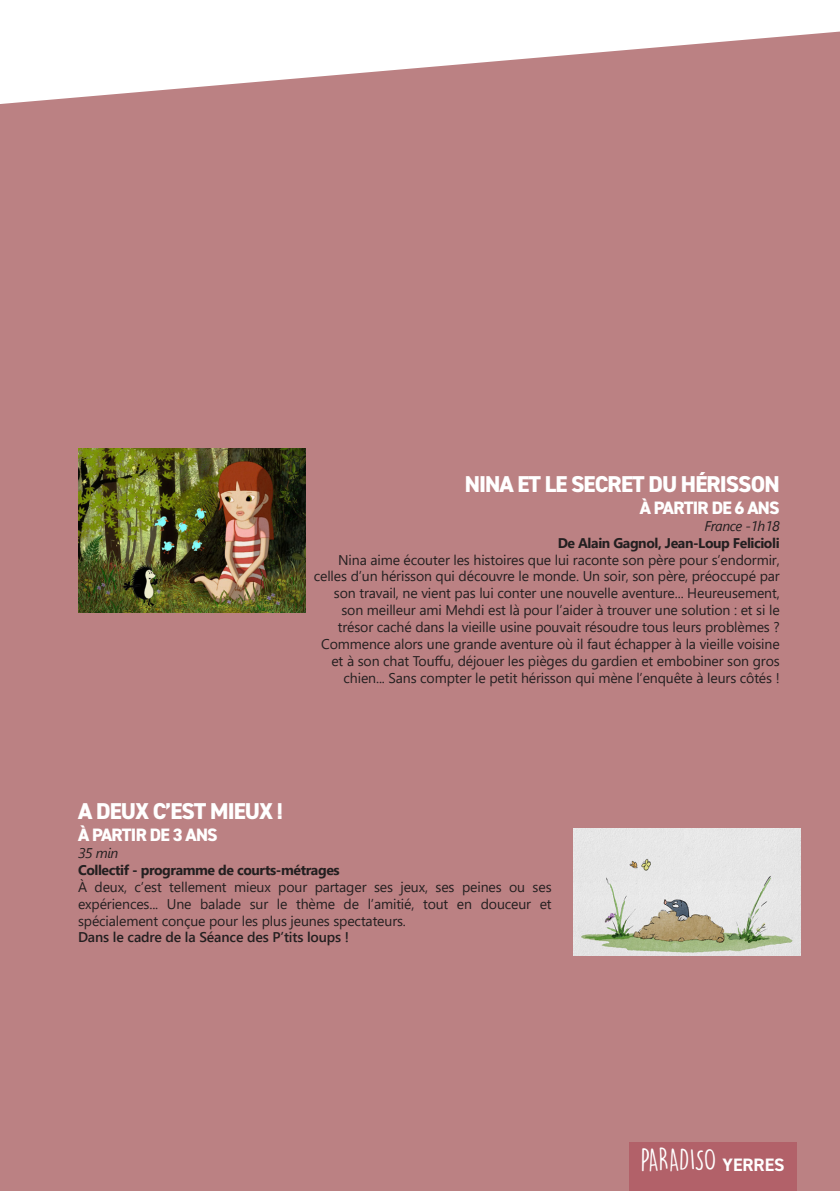
<style>
.page{position:relative;width:840px;height:1191px;background:#fff}
.page>*{position:absolute;margin:0;border:0;box-sizing:border-box;transform-origin:0 0}
.t1{font:28px "DK Lemon Yellow Sun";letter-spacing:-.025em;color:#fff}
.t2{font:800 23px "DIN2014";letter-spacing:-.04em;color:#fff}
.t3{font:800 18px "DIN2014";letter-spacing:-.04em;color:#fff}
.t4{font:14px/16.8px "Segoe UI";letter-spacing:-.01em;color:#231f20;text-align:justify}
.t5{font:700 14px "Segoe UI";letter-spacing:-.03em;color:#231f20}
.t6{font:600 14px "Segoe UI";letter-spacing:-.01em;color:#231f20}
.t7{font:italic 14px "Segoe UI";letter-spacing:-.03em;color:#231f20}
.s1{font-family:"DIN2014";font-weight:700;font-size:18px}
</style>
<div class="page">
<div style="left:0;top:32px;width:839px;height:1159px;background:#bb8183"></div>
<div style="left:629px;top:1142px;width:167px;height:49px;background:#b26169"></div>
<img style="left:573px;top:828px;width:226px;height:127px">
<img style="left:78px;top:448px;width:227px;height:164px">
<p class="t2" style="left:464px;top:468px;width:316px">NINA ET LE SECRET DU HÉRISSON</p>
<p class="t3" style="left:639px;top:496px;width:141px">À PARTIR DE 6 ANS</p>
<p class="t7" style="left:704px;top:513px;width:77px">France -1h18</p>
<p class="t5" style="left:557px;top:529px;width:223px">De Alain Gagnol, Jean-Loup Felicioli</p>
<p class="t4" style="left:313px;top:550px;width:467px;text-align:right">Nina aime écouter les histoires que lui raconte son père pour s’endormir, celles d’un hérisson qui découvre le monde. Un soir, son père, préoccupé par son travail, ne vient pas lui conter une nouvelle aventure... Heureusement, son meilleur ami Mehdi est là pour l’aider à trouver une solution : et si le trésor caché dans la vieille usine pouvait résoudre tous leurs problèmes ?<br>Commence alors une grande aventure où il faut échapper à la vieille voisine et à son chat Touffu, déjouer les pièges du gardien et embobiner son gros chien... Sans compter le petit hérisson qui mène l’enquête à leurs côtés !</p>
<p class="t2" style="left:78px;top:795px;width:206px">A DEUX C’EST MIEUX !</p>
<p class="t3" style="left:78px;top:823px;width:141px">À PARTIR DE 3 ANS</p>
<p class="t7" style="left:78px;top:840px;width:42px">35 min</p>
<p class="t5" style="left:78px;top:856px;width:263px">Collectif - programme de courts-métrages</p>
<p class="t4" style="left:78px;top:877px;width:475px">À deux, c’est tellement mieux pour partager ses jeux, ses peines ou ses expériences... Une balade sur le thème de l’amitié, tout en douceur et spécialement conçue pour les plus jeunes spectateurs.</p>
<p class="t6" style="left:78px;top:924px;width:272px">Dans le cadre de la Séance des P’tits loups !</p>
<h1 class="t1" style="left:640px;top:1142px;width:145px">PARADISO <span class="s1">YERRES</span></h1>
</div>
